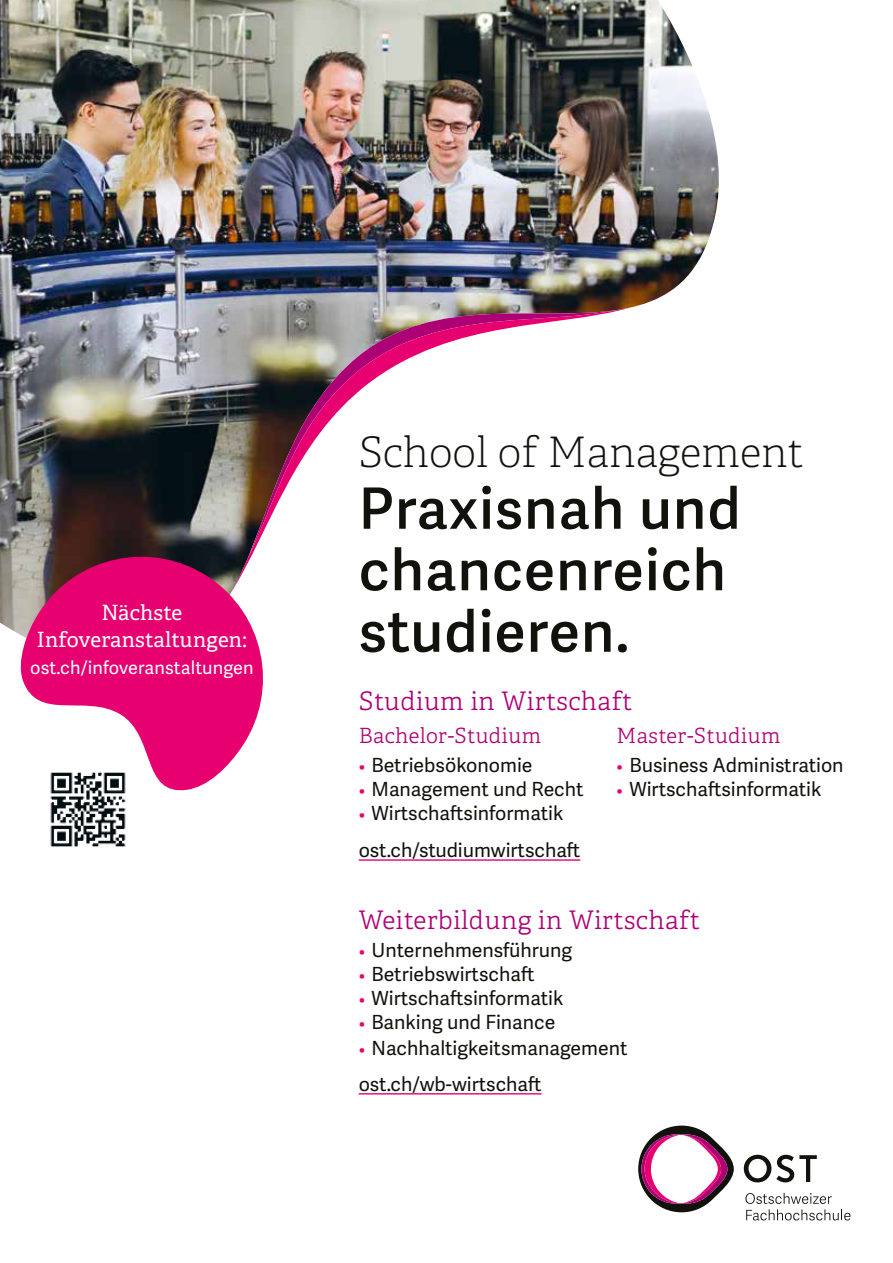
<style>
.page{position:relative;width:893px;height:1263px;background:#fff}
.page>*{position:absolute;margin:0;border:0;box-sizing:border-box;transform-origin:0 0}
.t1{font:600 57px/61.5px "Adelle Sans";letter-spacing:.02em;color:#12120d}
.t2{font:100 42px "Adelle";color:#12120d}
.t3{font:300 25.5px "Adelle";letter-spacing:.02em;color:#ae0075}
.t4{font:300 21px "Adelle";letter-spacing:.02em;color:#ae0075}
.t5{font:21px/27px "Adelle";letter-spacing:.01em;color:#fff;text-align:center}
.t6{font:19.5px/37.5px "Adelle Sans";color:#12120d}
.t7{font:18px "Adelle Sans";letter-spacing:.01em;color:#fff}
.s1{font-size:16.5px;color:#e60070}
</style>
<div class="page">
<hr style="left:892px;top:0;width:1px;height:775px;background:#e7e2dc">
<img style="left:0;top:0;width:719px;height:633px">
<img style="left:247px;top:294px;width:370px;height:14px">
<svg style="left:231px;top:308px;width:399px;height:284px"></svg>
<hr style="left:359px;top:859px;width:221px;height:2px;background:#e60070">
<hr style="left:359px;top:1093px;width:182px;height:1px;background:#e60070">
<svg style="left:744px;top:1155px;width:73px;height:27px"></svg>
<svg style="left:745px;top:1193px;width:105px;height:27px"></svg>
<svg style="left:638px;top:1125px;width:96px;height:87px"></svg>
<svg style="left:17px;top:540px;width:263px;height:251px;fill:#e60070"></svg>
<img style="left:43px;top:764px;width:90px;height:83px">
<p class="t5" style="left:37px;top:599px;width:211px">Nächste<br>Infoveranstaltungen:</p>
<p class="t7" style="left:30px;top:657px;width:225px">ost.ch/infoveranstaltungen</p>
<h2 class="t2" style="left:359px;top:427px;width:447px">School of Management</h2>
<h1 class="t1" style="left:359px;top:480px;width:383px">Praxisnah und chancenreich studieren.</h1>
<h3 class="t3" style="left:359px;top:686px;width:275px">Studium in Wirtschaft</h3>
<p class="t4" style="left:359px;top:723px;width:184px">Bachelor-Studium</p>
<p class="t6" style="left:359px;top:746px;width:175px"><span class="s1">•</span> Betriebsökonomie</p>
<p class="t6" style="left:359px;top:770px;width:226px"><span class="s1">•</span> Management und Recht</p>
<p class="t6" style="left:359px;top:794px;width:223px"><span class="s1">•</span> Wirtschaftsinformatik ost.ch/studiumwirtschaft</p>
<p class="t4" style="left:617px;top:723px;width:165px">Master-Studium</p>
<p class="t6" style="left:617px;top:746px;width:228px"><span class="s1">•</span> Business Administration</p>
<p class="t6" style="left:617px;top:770px;width:206px"><span class="s1">•</span> Wirtschaftsinformatik</p>
<h3 class="t3" style="left:359px;top:904px;width:343px">Weiterbildung in Wirtschaft</h3>
<p class="t6" style="left:359px;top:932px;width:215px"><span class="s1">•</span> Unternehmensführung</p>
<p class="t6" style="left:359px;top:956px;width:177px"><span class="s1">•</span> Betriebswirtschaft</p>
<p class="t6" style="left:359px;top:980px;width:206px"><span class="s1">•</span> Wirtschaftsinformatik</p>
<p class="t6" style="left:359px;top:1004px;width:198px"><span class="s1">•</span> Banking und Finance</p>
<p class="t6" style="left:359px;top:1030px;width:270px;line-height:36px"><span class="s1">•</span> Nachhaltigkeitsmanagement ost.ch/wb-wirtschaft</p>
</div>
